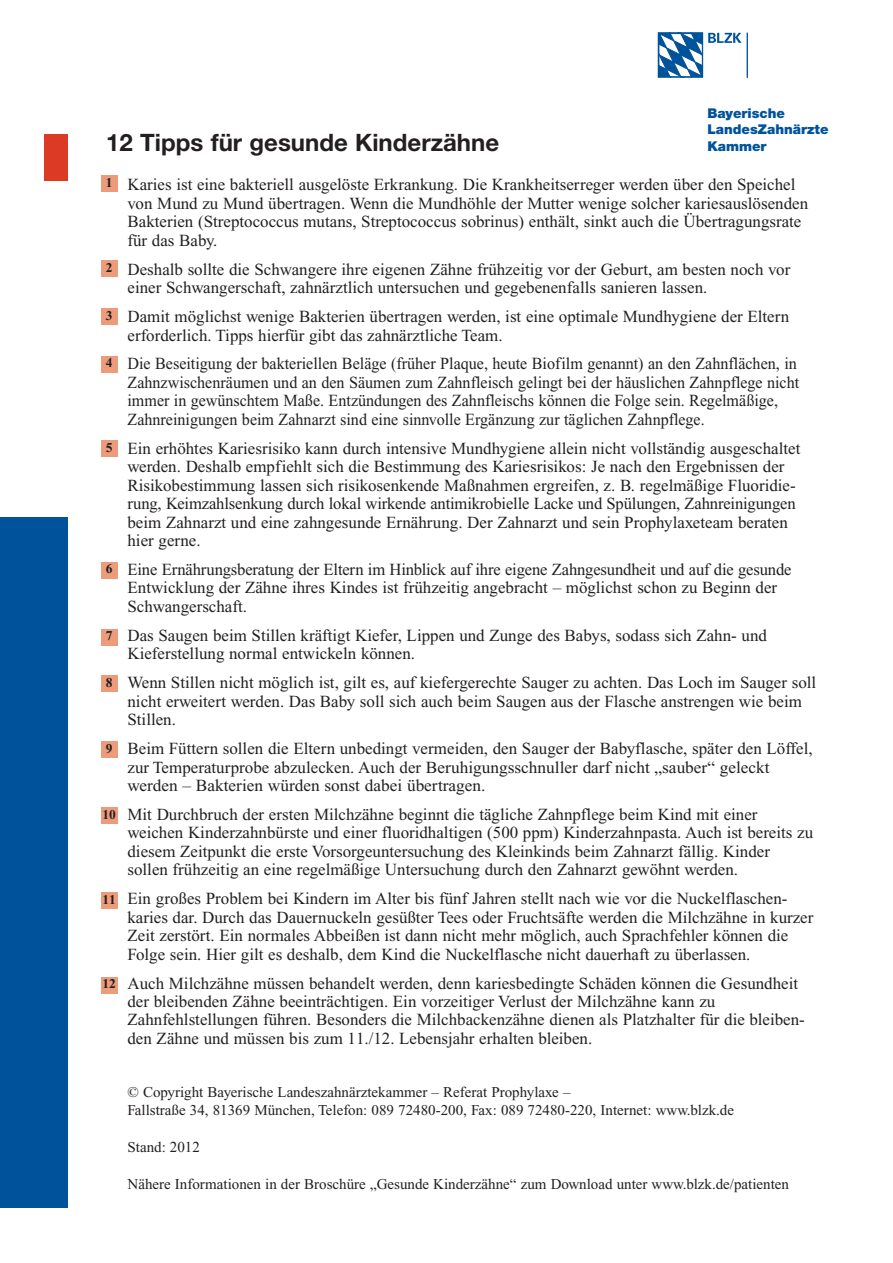
<style>
.page{position:relative;width:893px;height:1263px;background:#fff}
.page>*{position:absolute;margin:0;border:0;box-sizing:border-box;transform-origin:0 0}
.t1{font:700 24px "Helvetica Neue";color:#231f20}
.t2{font:16.95px/18.5px "Times New Roman";color:#231f20}
.t3{font:16.95px/18.5px "Times New Roman";color:#231f20;scale:.95 1}
.t4{font:15px/18.5px "Times New Roman";color:#231f20}
.t5{font:900 13.5px/16.5px "Helvetica Neue";color:#00539b}
.t6{font:700 13.5px "Times New Roman";color:#231f20}
</style>
<div class="page">
<hr style="left:747px;top:33px;width:1px;height:45px;background:#00539b">
<svg style="left:658px;top:32px;width:83px;height:46px"></svg>
<div style="left:44px;top:134px;width:24px;height:47px;background:#dd3a26"></div>
<div style="left:0;top:517px;width:68px;height:691px;background:#00539b"></div>
<div style="left:101px;top:176px;width:17px;height:16px;background:#ec9b7b"></div>
<div style="left:101px;top:260px;width:17px;height:17px;background:#ec9b7b"></div>
<div style="left:101px;top:309px;width:17px;height:16px;background:#ec9b7b"></div>
<div style="left:101px;top:356px;width:17px;height:16px;background:#ec9b7b"></div>
<div style="left:101px;top:440px;width:17px;height:17px;background:#ec9b7b"></div>
<div style="left:101px;top:562px;width:17px;height:17px;background:#ec9b7b"></div>
<div style="left:101px;top:629px;width:17px;height:16px;background:#ec9b7b"></div>
<div style="left:101px;top:675px;width:17px;height:17px;background:#ec9b7b"></div>
<div style="left:101px;top:741px;width:17px;height:17px;background:#ec9b7b"></div>
<div style="left:101px;top:808px;width:17px;height:16px;background:#ec9b7b"></div>
<div style="left:101px;top:892px;width:17px;height:17px;background:#ec9b7b"></div>
<div style="left:101px;top:977px;width:17px;height:17px;background:#ec9b7b"></div>
<p class="t5" style="left:707px;top:106px;width:123px">Bayerische<br>LandesZahnärzte<br>Kammer</p>
<p class="t2" style="left:127px;top:177px;width:682px">Karies ist eine bakteriell ausgelöste Erkrankung. Die Krankheitserreger werden über den Speichel von Mund zu Mund übertragen. Wenn die Mundhöhle der Mutter wenige solcher kariesauslösenden Bakterien (Streptococcus mutans, Streptococcus sobrinus) enthält, sinkt auch die Übertragungsrate für das Baby.</p>
<p class="t2" style="left:127px;top:261px;width:664px">Deshalb sollte die Schwangere ihre eigenen Zähne frühzeitig vor der Geburt, am besten noch vor einer Schwangerschaft, zahnärztlich untersuchen und gegebenenfalls sanieren lassen.</p>
<p class="t2" style="left:127px;top:309px;width:663px">Damit möglichst wenige Bakterien übertragen werden, ist eine optimale Mundhygiene der Eltern erforderlich. Tipps hierfür gibt das zahnärztliche Team.</p>
<p class="t3" style="left:127px;top:356px;width:709px">Die Beseitigung der bakteriellen Beläge (früher Plaque, heute Biofilm genannt) an den Zahnflächen, in Zahnzwischenräumen und an den Säumen zum Zahnfleisch gelingt bei der häuslichen Zahnpflege nicht immer in gewünschtem Maße. Entzündungen des Zahnfleischs können die Folge sein. Regelmäßige, Zahnreinigungen beim Zahnarzt sind eine sinnvolle Ergänzung zur täglichen Zahnpflege.</p>
<p class="t2" style="left:127px;top:440px;width:674px">Ein erhöhtes Kariesrisiko kann durch intensive Mundhygiene allein nicht vollständig ausgeschaltet werden. Deshalb empfiehlt sich die Bestimmung des Kariesrisikos: Je nach den Ergebnissen der Risikobestimmung lassen sich risikosenkende Maßnahmen ergreifen, z. B. regelmäßige Fluoridie&shy;rung, Keimzahlsenkung durch lokal wirkende antimikrobielle Lacke und Spülungen, Zahnreinigungen beim Zahnarzt und eine zahngesunde Ernährung. Der Zahnarzt und sein Prophylaxeteam beraten hier gerne.</p>
<p class="t2" style="left:127px;top:562px;width:665px">Eine Ernährungsberatung der Eltern im Hinblick auf ihre eigene Zahngesundheit und auf die gesunde<br>Entwicklung der Zähne ihres Kindes ist frühzeitig angebracht – möglichst schon zu Beginn der<br>Schwangerschaft.</p>
<p class="t2" style="left:127px;top:628px;width:641px">Das Saugen beim Stillen kräftigt Kiefer, Lippen und Zunge des Babys, sodass sich Zahn- und<br>Kieferstellung normal entwickeln können.</p>
<p class="t2" style="left:127px;top:675px;width:690px">Wenn Stillen nicht möglich ist, gilt es, auf kiefergerechte Sauger zu achten. Das Loch im Sauger soll nicht erweitert werden. Das Baby soll sich auch beim Saugen aus der Flasche anstrengen wie beim<br>Stillen.</p>
<p class="t2" style="left:127px;top:741px;width:687px">Beim Füttern sollen die Eltern unbedingt vermeiden, den Sauger der Babyflasche, später den Löffel, zur Temperaturprobe abzulecken. Auch der Beruhigungsschnuller darf nicht „sauber“ geleckt werden – Bakterien würden sonst dabei übertragen.</p>
<p class="t2" style="left:127px;top:807px;width:687px">Mit Durchbruch der ersten Milchzähne beginnt die tägliche Zahnpflege beim Kind mit einer weichen Kinderzahnbürste und einer fluoridhaltigen (500 ppm) Kinderzahnpasta. Auch ist bereits zu diesem Zeitpunkt die erste Vorsorgeuntersuchung des Kleinkinds beim Zahnarzt fällig. Kinder sollen frühzeitig an eine regelmäßige Untersuchung durch den Zahnarzt gewöhnt werden.</p>
<p class="t2" style="left:127px;top:891px;width:687px">Ein großes Problem bei Kindern im Alter bis fünf Jahren stellt nach wie vor die Nuckelflaschen&shy;karies dar. Durch das Dauernuckeln gesüßter Tees oder Fruchtsäfte werden die Milchzähne in kurzer Zeit zerstört. Ein normales Abbeißen ist dann nicht mehr möglich, auch Sprachfehler können die Folge sein. Hier gilt es deshalb, dem Kind die Nuckelflasche nicht dauerhaft zu überlassen.</p>
<p class="t2" style="left:127px;top:975px;width:679px">Auch Milchzähne müssen behandelt werden, denn kariesbedingte Schäden können die Gesundheit der bleibenden Zähne beeinträchtigen. Ein vorzeitiger Verlust der Milchzähne kann zu Zahnfehlstellungen führen. Besonders die Milchbackenzähne dienen als Platzhalter für die bleiben&shy;den Zähne und müssen bis zum 11./12. Lebensjahr erhalten bleiben.</p>
<p class="t4" style="left:127px;top:1084px;width:608px">© Copyright Bayerische Landeszahnärztekammer – Referat Prophylaxe –<br>Fallstraße 34, 81369 München, Telefon: 089 72480-200, Fax: 089 72480-220, Internet: www.blzk.de</p>
<p class="t4" style="left:127px;top:1139px;width:40px">Stand:</p>
<p class="t4" style="left:127px;top:1176px;width:663px">Nähere Informationen in der Broschüre „Gesunde Kinderzähne“ zum Download unter www.blzk.de/patienten</p>
<h1 class="t1" style="left:106px;top:134px;width:394px">12 Tipps für gesunde Kinderzähne</h1>
<p class="t6" style="left:106px;top:178px;width:8px">1</p>
<p class="t6" style="left:106px;top:263px;width:8px">2</p>
<p class="t6" style="left:106px;top:311px;width:8px">3</p>
<p class="t6" style="left:106px;top:358px;width:8px">4</p>
<p class="t6" style="left:106px;top:442px;width:8px">5</p>
<p class="t6" style="left:106px;top:564px;width:8px">6</p>
<p class="t6" style="left:106px;top:631px;width:8px">7</p>
<p class="t6" style="left:106px;top:678px;width:8px">8</p>
<p class="t6" style="left:106px;top:743px;width:8px">9</p>
<p class="t6" style="left:103px;top:810px;width:15px">10</p>
<p class="t6" style="left:103px;top:894px;width:15px">11</p>
<p class="t6" style="left:103px;top:979px;width:15px">12</p>
</div>
